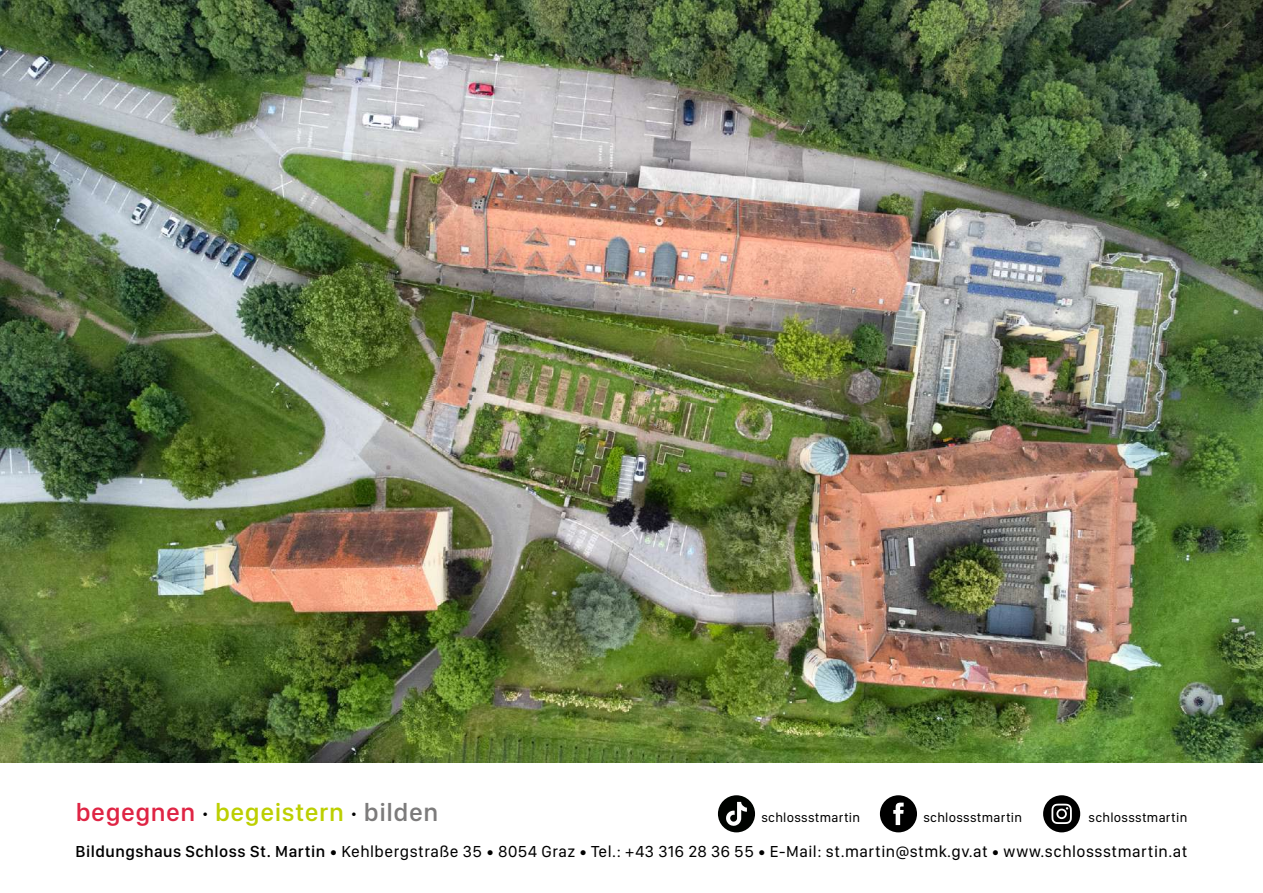
<style>
.page{position:relative;width:1263px;height:893px;background:#fff}
.page>*{position:absolute;margin:0;border:0;box-sizing:border-box;transform-origin:0 0}
.t1{font:500 25.8px "SF Compact Display";letter-spacing:.02em;color:#bccf00}
.t2{font:16.5px "SF Compact Display";letter-spacing:.03em;color:#000}
.t3{font:13.5px "SF Compact Display";letter-spacing:.02em;color:#000}
.s1{color:#df2444}
.s2{color:#000}
.s3{color:#7c7b7b}
.s4{font-weight:500}
</style>
<div class="page">
<img style="left:0;top:0;width:1263px;height:763px">
<svg style="left:880px;top:795px;width:37px;height:37px"></svg>
<svg style="left:1043px;top:795px;width:37px;height:37px"></svg>
<div style="left:718px;top:795px;width:37px;height:37px;background:#000300;border-radius:50%"></div>
<svg style="left:726px;top:802px;width:21px;height:24px"></svg>
<h1 class="t1" style="left:76px;top:797px;width:364px"><span class="s1">begegnen</span> <span class="s2">·</span> begeistern <span class="s2">·</span> <span class="s3">bilden</span></h1>
<p class="t3" style="left:761px;top:809px;width:100px">schlossstmartin</p>
<p class="t3" style="left:923px;top:809px;width:100px">schlossstmartin</p>
<p class="t3" style="left:1088px;top:809px;width:100px">schlossstmartin</p>
<p class="t2" style="left:76px;top:841px;width:1113px"><span class="s4">Bildungshaus Schloss St. Martin</span> • Kehlbergstraße 35 • 8054 Graz • Tel.: +43 316 28 36 55 • E-Mail: st.martin@stmk.gv.at • www.schlossstmartin.at</p>
</div>
